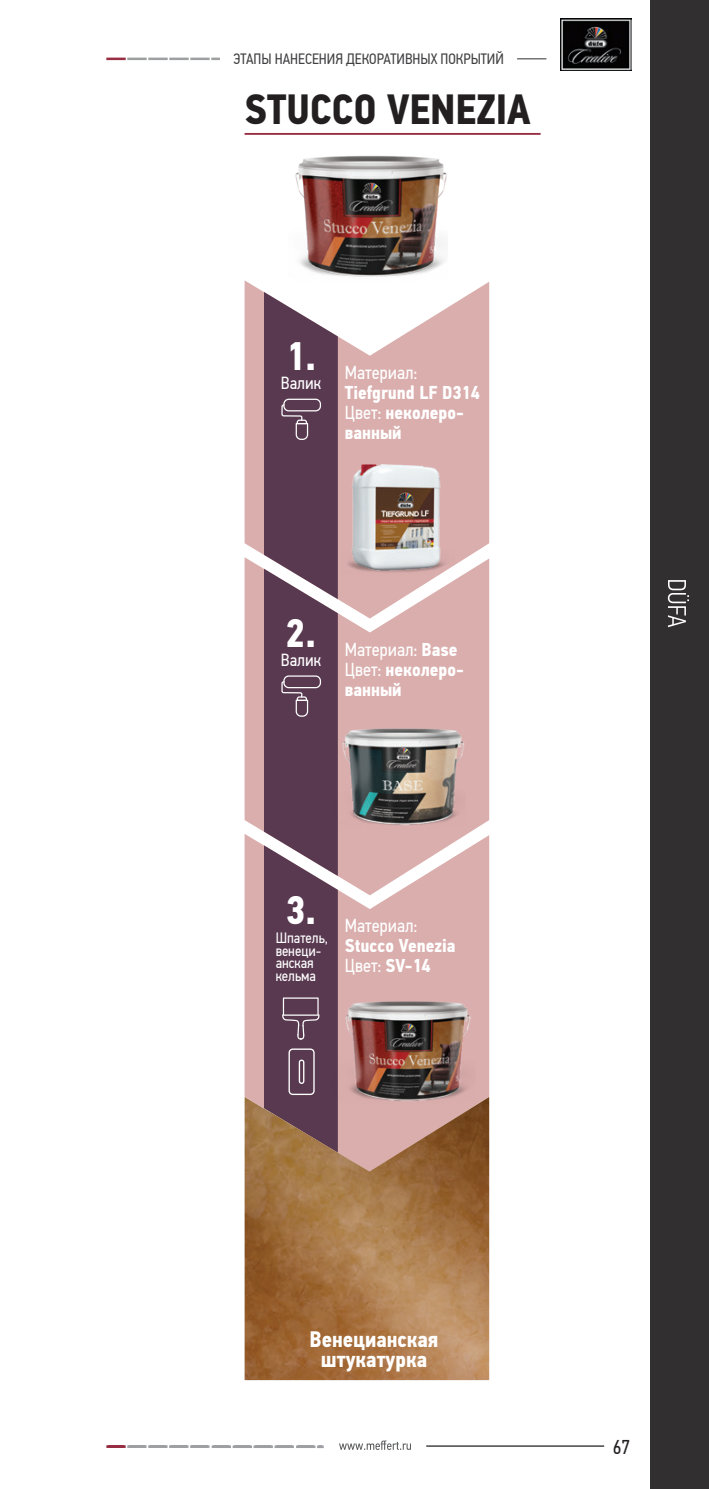
<style>
.page{position:relative;width:709px;height:1489px;background:#fff}
.page>*{position:absolute;margin:0;border:0;box-sizing:border-box;transform-origin:0 0}
.t1{font:700 42.5px "PF Din Text Cond Pro";color:#231f20}
.t2{font:700 40px "PF Din Text Cond Pro";color:#fff}
.t3{font:700 22.5px/20px "PF Din Text Cond Pro";color:#fff;text-align:center}
.t4{font:20px "PF Din Text Cond Pro";color:#231f20}
.t5{font:700 18.75px/20px "PF Din Text Cond Pro";color:#fff}
.t6{font:18.75px "PF Din Text Cond Pro";color:#fff}
.t7{font:17.5px "PF Din Text Cond Pro";color:#fff}
.t8{font:15px "PF Din Text Cond Pro";color:#414042}
.t9{font:15px/12.5px "PF Din Text Cond Pro";color:#fff}
.s1{font-weight:400}
</style>
<div class="page">
<svg style="left:339px;top:1440px;width:72px;height:9px"></svg>
<hr style="left:426px;top:1445px;width:178px;height:1px;background:#231f20">
<svg style="left:108px;top:1445px;width:214px;height:2px"></svg>
<div style="left:650px;top:0;width:59px;height:1488px;background:#312f30"></div>
<svg style="left:668px;top:580px;width:21px;height:47px"></svg>
<div style="left:244px;top:895px;width:245px;height:201px;background:#daaead"></div>
<svg style="left:244px;top:618px;width:245px;height:277px;background:#ddb4b3"></svg>
<svg style="left:244px;top:280px;width:245px;height:338px;fill:#daaead"></svg>
<img style="left:244px;top:1096px;width:245px;height:283px">
<hr style="left:244px;top:133px;width:296px;height:2px;background:#982e43">
<img style="left:338px;top:722px;width:127px;height:107px">
<img style="left:289px;top:155px;width:158px;height:127px">
<img style="left:338px;top:985px;width:152px;height:135px">
<svg style="left:517px;top:58px;width:29px;height:1px"></svg>
<hr style="left:127px;top:58px;width:20px;height:2px;background:#9c9ea0">
<hr style="left:106px;top:58px;width:20px;height:2px;background:#982e43">
<hr style="left:169px;top:58px;width:20px;height:2px;background:#9d9fa1">
<hr style="left:148px;top:58px;width:20px;height:2px;background:#9d9fa1">
<hr style="left:190px;top:58px;width:20px;height:2px;background:#9d9fa1">
<svg style="left:211px;top:58px;width:9px;height:2px"></svg>
<img style="left:561px;top:18px;width:70px;height:53px">
<svg style="left:264px;top:292px;width:74px;height:860px;background:#67495c"></svg>
<img style="left:342px;top:542px;width:112px;height:33px">
<img style="left:340px;top:445px;width:111px;height:126px">
<p class="t8" style="left:233px;top:50px;width:272px">ЭТАПЫ НАНЕСЕНИЯ ДЕКОРАТИВНЫХ ПОКРЫТИЙ</p>
<h1 class="t1" style="left:244px;top:84px;width:288px">STUCCO VENEZIA</h1>
<h2 class="t2" style="left:286px;top:332px;width:32px">1.</h2>
<p class="t7" style="left:281px;top:373px;width:42px">Валик</p>
<p class="t6" style="left:345px;top:361px;width:74px">Материал:</p>
<p class="t5" style="left:345px;top:382px;width:137px">Tiefgrund LF D314<br><span class="s1">Цвет:</span> неколеро&shy;ванный</p>
<h2 class="t2" style="left:286px;top:608px;width:32px">2.</h2>
<p class="t7" style="left:281px;top:649px;width:42px">Валик</p>
<p class="t5" style="left:345px;top:640px;width:120px"><span class="s1">Материал:</span> Base<br><span class="s1">Цвет:</span> неколеро&shy;ванный</p>
<h2 class="t2" style="left:286px;top:885px;width:32px">3.</h2>
<p class="t9" style="left:276px;top:931px;width:54px">Шпатель, венеци&shy;анская кельма</p>
<p class="t6" style="left:345px;top:914px;width:74px">Материал:</p>
<p class="t5" style="left:345px;top:936px;width:112px">Stucco Venezia<br><span class="s1">Цвет:</span> SV-14</p>
<p class="t3" style="left:309px;top:1329px;width:130px">Венецианская штукатурка</p>
<p class="t4" style="left:613px;top:1434px;width:19px">67</p>
</div>
